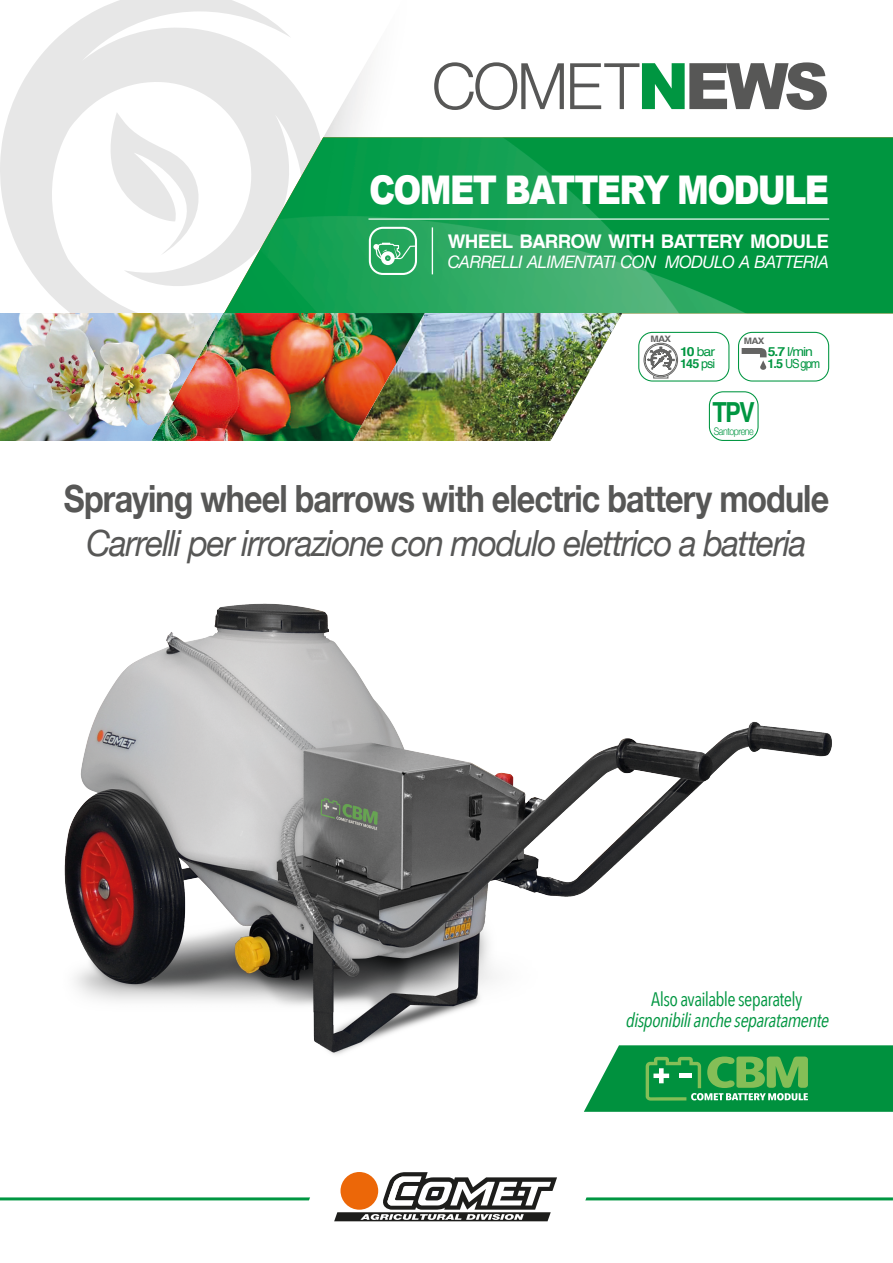
<style>
.page{position:relative;width:893px;height:1263px;background:#fff}
.page>*{position:absolute;margin:0;border:0;box-sizing:border-box;transform-origin:0 0}
.t1{font:300 64.05px "Helvetica Neue";letter-spacing:-.04em;color:#575756}
.t2{font:900 39.6px "Arial";letter-spacing:-.05em;color:#fff;scale:.85 1}
.t3{font:700 37.5px "Helvetica Neue";letter-spacing:-.025em;color:#575756;scale:.86 1}
.t4{font:italic 36.15px "Helvetica Neue";letter-spacing:-.04em;color:#575756;scale:.93 1}
.t5{font:700 27.6px "Helvetica";color:#009641;scale:.85 1}
.t6{font:italic 19.5px "Avenir Next Condensed";color:#009641}
.t7{font:19.5px "Avenir Next Condensed";letter-spacing:-.035em;color:#009641}
.t8{font:700 18.75px "Helvetica";letter-spacing:-.03em;color:#fff}
.t9{font:italic 17.25px "Helvetica Neue";letter-spacing:-.03em;color:#fff}
.t10{font:12.45px/12.6px "Helvetica";letter-spacing:-.07em;color:#009641;scale:1.12 1}
.t11{font:700 12.45px "Helvetica";color:#009641}
.t12{font:300 10.5px "Helvetica Neue";letter-spacing:-.05em;color:#009641;scale:.84 1}
.t13{font:700 8.85px "Helvetica";letter-spacing:-.07em;color:#646463;scale:1.12 1}
.s1{font-family:"Arial";font-weight:900;color:#009641}
.s2{font-family:"Arial";font-weight:900}
.s3{font-weight:700}
.s4{font-weight:400}
</style>
<div class="page">
<img style="left:64px;top:603px;width:768px;height:452px">
<svg style="left:0;top:0;width:293px;height:313px;fill:#e7e7e7"></svg>
<svg style="left:103px;top:112px;width:102px;height:143px"></svg>
<img style="left:293px;top:61px;width:75px;height:76px">
<img style="left:224px;top:137px;width:669px;height:176px">
<hr style="left:0;top:1197px;width:893px;height:3px;background:#009641">
<svg style="left:301px;top:1172px;width:295px;height:50px"></svg>
<img style="left:223px;top:313px;width:399px;height:128px">
<img style="left:0;top:313px;width:223px;height:128px">
<div style="left:709px;top:391px;width:50px;height:50px;border:1px solid #009641;border-radius:14px"></div>
<div style="left:738px;top:332px;width:91px;height:50px;border:1px solid #009641;border-radius:14px"></div>
<svg style="left:742px;top:348px;width:25px;height:22px"></svg>
<svg style="left:645px;top:344px;width:32px;height:32px"></svg>
<div style="left:644px;top:343px;width:34px;height:34px;border:1px solid #646463;border-radius:50%"></div>
<div style="left:653px;top:375px;width:15px;height:3px;border:1px solid #646463"></div>
<div style="left:638px;top:332px;width:91px;height:50px;border:1px solid #009641;border-radius:14px"></div>
<hr style="left:368px;top:218px;width:461px;height:2px;background:#fff">
<hr style="left:432px;top:227px;width:1px;height:47px;background:#fff">
<div style="left:369px;top:227px;width:48px;height:48px;border:2px solid #fff;border-radius:13px"></div>
<svg style="left:373px;top:243px;width:42px;height:22px"></svg>
<svg style="left:584px;top:1045px;width:309px;height:67px"></svg>
<h1 class="t1" style="left:432px;top:35px;width:399px">COMET<span class="s1">N</span><span class="s2">EWS</span></h1>
<p class="t2" style="left:369px;top:161px;width:543px">COMET BATTERY MODULE</p>
<p class="t8" style="left:448px;top:226px;width:383px">WHEEL BARROW WITH BATTERY MODULE</p>
<p class="t9" style="left:448px;top:250px;width:382px">CARRELLI ALIMENTATI CON MODULO A BATTERIA</p>
<p class="t13" style="left:650px;top:331px;width:20px">MAX</p>
<p class="t10" style="left:680px;top:345px;width:33px"><span class="s3">10</span> bar</p>
<p class="t11" style="left:680px;top:354px;width:37px">145 <span class="s4">psi</span></p>
<p class="t13" style="left:744px;top:334px;width:20px">MAX</p>
<p class="t10" style="left:767px;top:345px;width:49px"><span class="s3">5.7</span> l/min<br><span class="s3">1.5</span> US gpm</p>
<p class="t5" style="left:712px;top:390px;width:51px">TPV</p>
<p class="t12" style="left:714px;top:423px;width:49px">Santoprene</p>
<p class="t3" style="left:64px;top:469px;width:892px">Spraying wheel barrows with electric battery module</p>
<p class="t4" style="left:86px;top:517px;width:776px">Carrelli per irrorazione con modulo elettrico a batteria</p>
<p class="t7" style="left:651px;top:982px;width:153px">Also available separately</p>
<p class="t6" style="left:625px;top:1004px;width:210px">disponibiliancheseparatamente</p>
</div>
